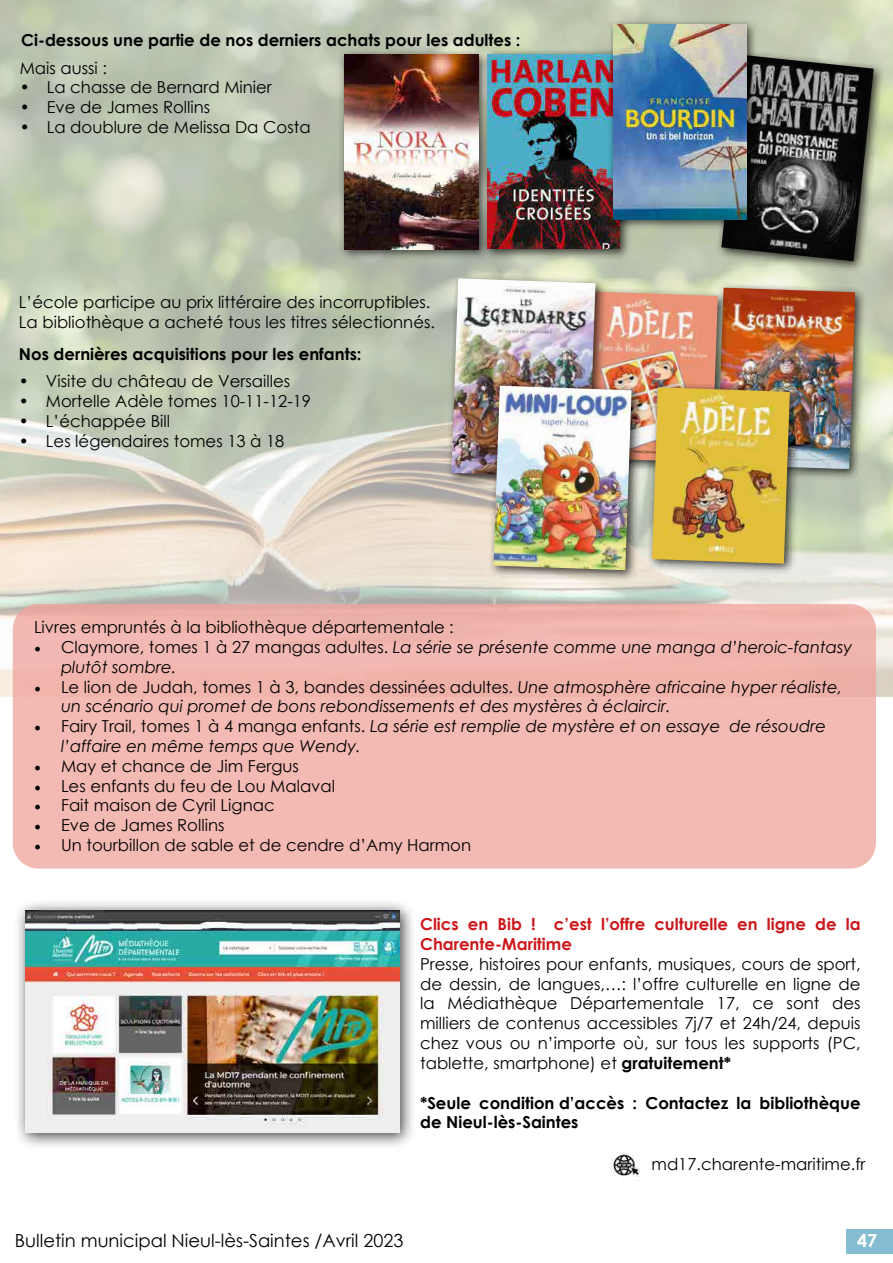
<style>
.page{position:relative;width:893px;height:1263px;background:#fff}
.page>*{position:absolute;margin:0;border:0;box-sizing:border-box;transform-origin:0 0}
.t1{font:18px "Century Gothic";color:#000}
.t2{font:700 18px "Century Gothic";color:#fff}
.t3{font:16.5px/19.8px "Century Gothic";color:#000;text-align:justify}
.t4{font:italic 16.5px/19.8px "Century Gothic";color:#000}
.t5{font:700 16.5px/19.8px "Century Gothic";color:#000}
.t6{font:700 16.5px/19.8px "Century Gothic";color:#cd171a}
.s1{font-family:"Minion Pro";font-style:normal;font-size:18px}
.s2{font-style:normal}
.s3{font-family:"Minion Pro";font-size:18px}
.s4{font-weight:700}
</style>
<div class="page">
<img style="left:0;top:0;width:893px;height:696px">
<div style="left:13px;top:604px;width:863px;height:264px;background:#f3b9b3;border-radius:26px"></div>
<div style="left:846px;top:1229px;width:47px;height:24px;background:#84bcd2"></div>
<div style="left:338px;top:48px;width:153px;height:213px;background:#000;opacity:.75"></div>
<img style="left:345px;top:55px;width:134px;height:194px">
<div style="left:481px;top:48px;width:151px;height:213px;background:#000;opacity:.75"></div>
<img style="left:487px;top:54px;width:133px;height:195px">
<div style="left:716px;top:49px;width:169px;height:224px;background:#000;opacity:.75"></div>
<img style="left:721px;top:55px;width:153px;height:206px">
<div style="left:607px;top:18px;width:152px;height:213px;background:#000;opacity:.75"></div>
<img style="left:613px;top:24px;width:133px;height:195px">
<div style="left:712px;top:282px;width:156px;height:200px;background:#000;opacity:.75"></div>
<img style="left:730px;top:288px;width:125px;height:181px">
<div style="left:574px;top:286px;width:156px;height:189px;background:#000;opacity:.75"></div>
<img style="left:607px;top:291px;width:111px;height:171px">
<div style="left:646px;top:382px;width:156px;height:194px;background:#000;opacity:.75"></div>
<img style="left:652px;top:387px;width:138px;height:177px">
<div style="left:445px;top:272px;width:162px;height:218px;background:#000;opacity:.75"></div>
<img style="left:451px;top:278px;width:144px;height:200px">
<div style="left:487px;top:380px;width:157px;height:203px;background:#000;opacity:.75"></div>
<img style="left:493px;top:386px;width:139px;height:184px">
<img style="left:610px;top:1151px;width:30px;height:30px">
<div style="left:15px;top:899px;width:402px;height:251px;background:#000;opacity:.75"></div>
<img style="left:25px;top:910px;width:375px;height:222px">
<p class="t5" style="left:21px;top:29px;width:501px">Ci-dessous une partie de nos derniers achats pour les adultes :</p>
<p class="t3" style="left:20px;top:57px;width:89px">Mais aussi :</p>
<p class="t3" style="left:20px;top:77px;width:254px">• La chasse de Bernard Minier</p>
<p class="t3" style="left:20px;top:97px;width:192px">• Eve de James Rollins</p>
<p class="t3" style="left:20px;top:117px;width:292px">• La doublure de Melissa Da Costa</p>
<p class="t3" style="left:19px;top:292px;width:418px">L’école participe au prix littéraire des incorruptibles.<br>La bibliothèque a acheté tous les titres sélectionnés.</p>
<p class="t5" style="left:19px;top:344px;width:344px">Nos dernières acquisitions pour les enfants:</p>
<p class="t3" style="left:19px;top:371px;width:273px">• Visite du château de Versailles</p>
<p class="t3" style="left:19px;top:391px;width:294px">• Mortelle Adèle tomes 10-11-12-19</p>
<p class="t3" style="left:19px;top:411px;width:153px">• L’échappée Bill</p>
<p class="t3" style="left:19px;top:430px;width:267px">• Les légendaires tomes 13 à 18</p>
<p class="t3" style="left:34px;top:617px;width:421px">Livres empruntés à la bibliothèque départementale :</p>
<p class="t4" style="left:61px;top:637px;width:793px;text-indent:-27px"><span class="s1">•</span> <span class="s2">Claymore, tomes 1 à 27 mangas adultes.</span> La série se présente comme une manga d’heroic-fantasy plutôt sombre.</p>
<p class="t4" style="left:61px;top:676px;width:783px;text-indent:-27px"><span class="s1">•</span> <span class="s2">Le lion de Judah, tomes 1 à 3, bandes dessinées adultes.</span> Une atmosphère africaine hyper réaliste, un scénario qui promet de bons rebondissements et des mystères à éclaircir.</p>
<p class="t4" style="left:61px;top:716px;width:767px;text-indent:-27px"><span class="s1">•</span> <span class="s2">Fairy Trail, tomes 1 à 4 manga enfants.</span> La série est remplie de mystère et on essaye de résoudre l’affaire en même temps que Wendy.</p>
<p class="t3" style="left:34px;top:756px;width:266px"><span class="s3">•</span> May et chance de Jim Fergus</p>
<p class="t3" style="left:34px;top:775px;width:302px"><span class="s3">•</span> Les enfants du feu de Lou Malaval</p>
<p class="t3" style="left:34px;top:795px;width:242px"><span class="s3">•</span> Fait maison de Cyril Lignac</p>
<p class="t3" style="left:34px;top:815px;width:192px"><span class="s3">•</span> Eve de James Rollins</p>
<p class="t3" style="left:34px;top:835px;width:439px"><span class="s3">•</span> Un tourbillon de sable et de cendre d’Amy Harmon</p>
<p class="t6" style="left:420px;top:914px;width:442px">Clics en Bib ! c’est l’offre culturelle en ligne de la<br>Charente-Maritime</p>
<p class="t3" style="left:420px;top:954px;width:442px">Presse, histoires pour enfants, musiques, cours de sport, de dessin, de langues,…: l’offre culturelle en ligne de la Médiathèque Départementale 17, ce sont des milliers de contenus accessibles 7j/7 et 24h/24, depuis chez vous ou n’importe où, sur tous les supports (PC, tablette, smartphone) et <span class="s4">gratuitement*</span></p>
<p class="t5" style="left:420px;top:1092px;width:442px">*Seule condition d’accès : Contactez la bibliothèque de Nieul-lès-Saintes</p>
<p class="t3" style="left:651px;top:1154px;width:216px">md17.charente-maritime.fr</p>
<p class="t1" style="left:15px;top:1228px;width:390px">Bulletin municipal Nieul-lès-Saintes /Avril 2023</p>
<p class="t2" style="left:857px;top:1227px;width:22px">47</p>
</div>
